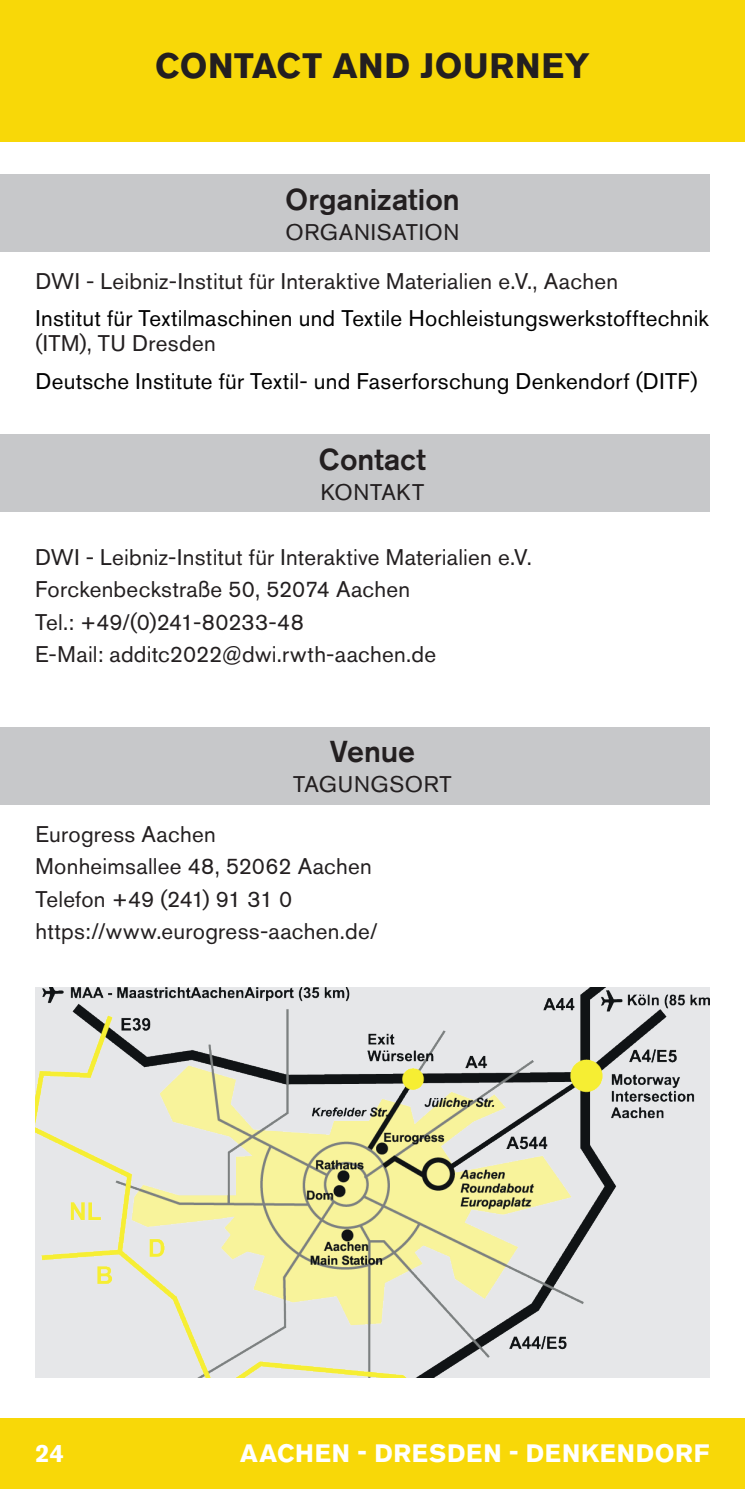
<style>
.page{position:relative;width:745px;height:1489px;background:#fff}
.page>*{position:absolute;margin:0;border:0;box-sizing:border-box;transform-origin:0 0}
.t1{font:700 35px "Akzidenz Grotesk Pro";letter-spacing:.015em;color:#231f20}
.t2{font:500 30px "Akzidenz Grotesk Pro";color:#231f20}
.t3{font:700 25px "Akzidenz Grotesk Pro";letter-spacing:.03em;color:#fff}
.t4{font:22.5px/32.5px "Akzidenz Grotesk Pro";letter-spacing:.01em;color:#231f20}
.t5{font:22.5px "Akzidenz Grotesk Pro";letter-spacing:.01em;color:#000}
.t6{font:22.5px "Akzidenz Grotesk Pro";letter-spacing:.03em;color:#231f20}
</style>
<div class="page">
<div style="left:0;top:0;width:744px;height:142px;background:#f8d808"></div>
<div style="left:0;top:1417px;width:744px;height:71px;background:#f8d808"></div>
<div style="left:0;top:727px;width:709px;height:78px;background:#c7c8ca"></div>
<div style="left:0;top:174px;width:709px;height:78px;background:#c7c8ca"></div>
<img style="left:35px;top:987px;width:674px;height:390px">
<div style="left:0;top:434px;width:709px;height:78px;background:#c7c8ca"></div>
<h1 class="t1" style="left:155px;top:43px;width:435px">CONTACT AND JOURNEY</h1>
<h2 class="t2" style="left:285px;top:180px;width:176px">Organization</h2>
<p class="t6" style="left:285px;top:217px;width:175px">ORGANISATION</p>
<p class="t4" style="left:35px;top:264px;width:583px">DWI - Leibniz-Institut für Interaktive Materialien e.V., Aachen</p>
<p class="t5" style="left:35px;top:304px;width:674px">Institut für Textilmaschinen und Textile Hochleistungswerkstofftechnik</p>
<p class="t4" style="left:35px;top:327px;width:182px">(ITM), TU Dresden</p>
<p class="t5" style="left:35px;top:366px;width:663px">Deutsche Institute für Textil- und Faserforschung Denkendorf (DITF)</p>
<h2 class="t2" style="left:319px;top:440px;width:108px">Contact</h2>
<p class="t6" style="left:320px;top:477px;width:105px">KONTAKT</p>
<p class="t4" style="left:35px;top:540px;width:498px">DWI - Leibniz-Institut für Interaktive Materialien e.V.<br>Forckenbeckstraße 50, 52074 Aachen<br>Tel.: +49/(0)241-80233-48<br>E-Mail: additc2022@dwi.rwth-aachen.de</p>
<h2 class="t2" style="left:329px;top:732px;width:87px">Venue</h2>
<p class="t4" style="left:293px;top:768px;width:160px">TAGUNGSORT</p>
<p class="t4" style="left:35px;top:817px;width:343px">Eurogress Aachen<br>Monheimsallee 48, 52062 Aachen<br>Telefon +49 (241) 91 31 0 https://www.eurogress-aachen.de/</p>
<p class="t3" style="left:35px;top:1436px;width:30px">24</p>
<p class="t3" style="left:240px;top:1436px;width:470px">AACHEN - DRESDEN - DENKENDORF</p>
</div>
